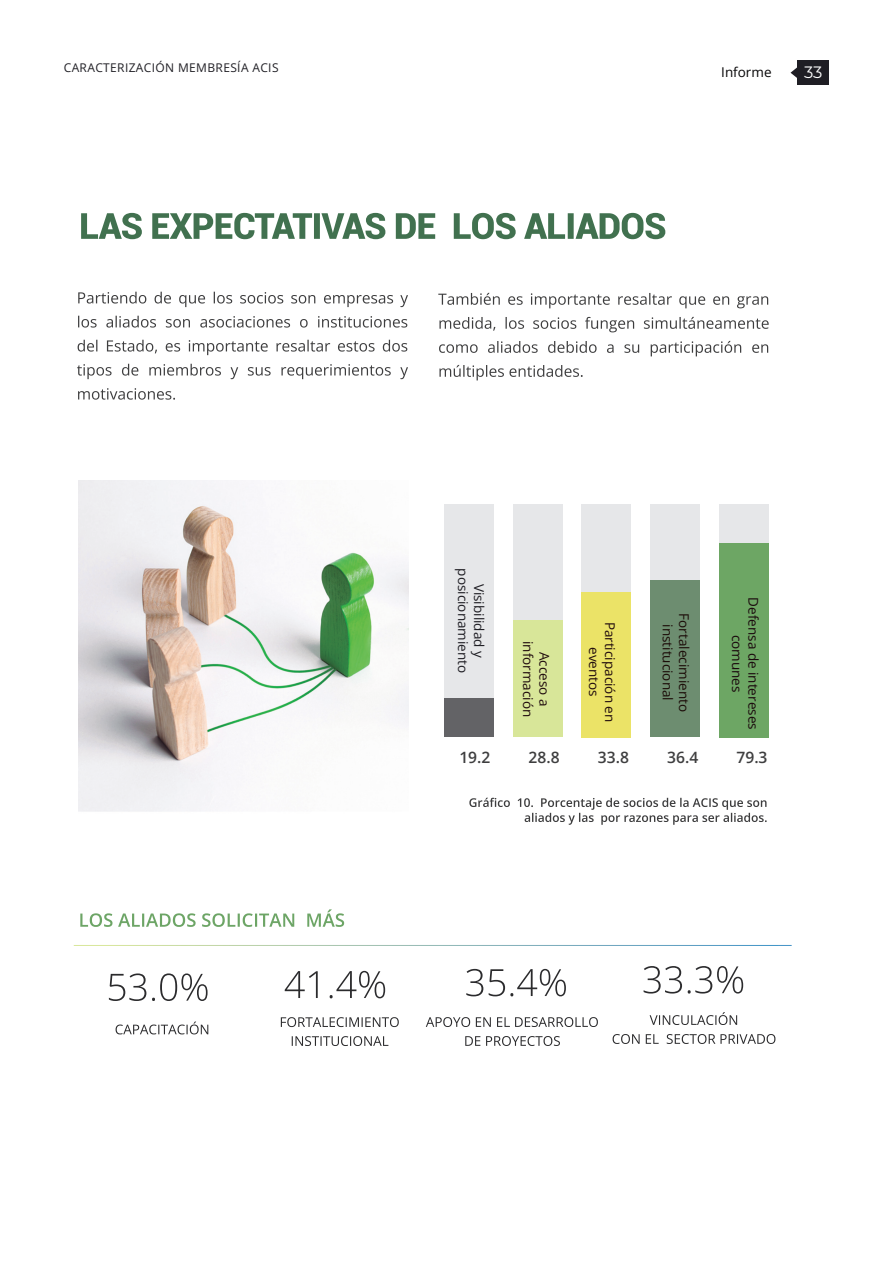
<style>
.page{position:relative;width:893px;height:1263px;background:#fff}
.page>*{position:absolute;margin:0;border:0;box-sizing:border-box;transform-origin:0 0}
.t1{font:100 16.5px "Montserrat";color:#fff}
.t2{font:15.6px "Open Sans";color:#3e3e3f}
.t3{font:13.5px/16.2px "Open Sans";color:#1c0c08;text-align:center}
.t4{font:13.5px/16.2px "Open Sans";color:#1e1d23;text-align:center}
.t5{font:13.5px/16.2px "Open Sans";color:#1b090d;text-align:center}
.t6{font:13.5px/16.2px "Open Sans";color:#200b0d;text-align:center}
.t7{font:13.5px/16.2px "Open Sans";color:#1f0a0d;text-align:center}
.t8{font:13.5px "Open Sans";color:#060506}
.t9{font:12px "Open Sans";letter-spacing:.03em;color:#1f1e24}
</style>
<div class="page">
<svg style="left:81px;top:213px;width:584px;height:26px"></svg>
<svg style="left:439px;top:365px;width:144px;height:15px"></svg>
<svg style="left:439px;top:341px;width:329px;height:15px"></svg>
<svg style="left:439px;top:317px;width:330px;height:15px"></svg>
<svg style="left:438px;top:293px;width:330px;height:15px"></svg>
<svg style="left:78px;top:388px;width:97px;height:12px"></svg>
<svg style="left:77px;top:364px;width:331px;height:15px"></svg>
<svg style="left:78px;top:340px;width:329px;height:15px"></svg>
<svg style="left:78px;top:316px;width:329px;height:12px"></svg>
<svg style="left:78px;top:292px;width:330px;height:15px"></svg>
<svg style="left:80px;top:909px;width:264px;height:18px"></svg>
<svg style="left:469px;top:798px;width:298px;height:27px"></svg>
<svg style="left:116px;top:1021px;width:92px;height:13px"></svg>
<svg style="left:465px;top:1036px;width:95px;height:10px"></svg>
<svg style="left:426px;top:1017px;width:172px;height:10px"></svg>
<svg style="left:292px;top:1036px;width:96px;height:10px"></svg>
<svg style="left:281px;top:1017px;width:118px;height:10px"></svg>
<svg style="left:613px;top:1034px;width:162px;height:10px"></svg>
<svg style="left:650px;top:1012px;width:87px;height:13px"></svg>
<svg style="left:109px;top:973px;width:99px;height:28px"></svg>
<svg style="left:466px;top:969px;width:100px;height:27px"></svg>
<svg style="left:285px;top:971px;width:100px;height:27px"></svg>
<svg style="left:644px;top:966px;width:99px;height:27px"></svg>
<div style="left:444px;top:504px;width:50px;height:194px;background:#e6e7e9"></div>
<div style="left:513px;top:504px;width:49px;height:117px;background:#e6e7e9"></div>
<div style="left:582px;top:504px;width:49px;height:88px;background:#e6e7e9"></div>
<div style="left:651px;top:504px;width:49px;height:78px;background:#e6e7e9"></div>
<div style="left:719px;top:504px;width:50px;height:39px;background:#e6e7e9"></div>
<div style="left:444px;top:698px;width:50px;height:39px;background:#636366"></div>
<div style="left:513px;top:621px;width:49px;height:116px;background:#d8e699"></div>
<div style="left:582px;top:592px;width:49px;height:145px;background:#ebe367"></div>
<div style="left:651px;top:581px;width:49px;height:156px;background:#6d8d70"></div>
<div style="left:719px;top:543px;width:50px;height:194px;background:#6da664"></div>
<img style="left:78px;top:480px;width:330px;height:332px">
<div style="left:797px;top:61px;width:32px;height:24px;background:#1f1e24"></div>
<svg style="left:790px;top:67px;width:7px;height:11px"></svg>
<p class="t9" style="left:64px;top:60px;width:216px">CARACTERIZACIÓN MEMBRESÍA ACIS</p>
<p class="t8" style="left:721px;top:63px;width:52px">Informe</p>
<p class="t1" style="left:804px;top:61px;width:20px">33</p>
<p class="t4" style="left:488px;top:568px;width:106px;rotate:90deg">Visibilidad y posicionamiento</p>
<p class="t7" style="left:553px;top:641px;width:78px;rotate:90deg">Acceso a información</p>
<p class="t6" style="left:619px;top:621px;width:102px;rotate:90deg">Participación en eventos</p>
<p class="t3" style="left:692px;top:613px;width:100px;rotate:90deg">Fortalecimiento institucional</p>
<p class="t5" style="left:762px;top:597px;width:134px;rotate:90deg">Defensa de intereses comunes</p>
<p class="t2" style="left:459px;top:747px;width:33px">19.2</p>
<p class="t2" style="left:529px;top:747px;width:33px">28.8</p>
<p class="t2" style="left:598px;top:747px;width:33px">33.8</p>
<p class="t2" style="left:667px;top:747px;width:33px">36.4</p>
<p class="t2" style="left:736px;top:747px;width:33px">79.3</p>
</div>
